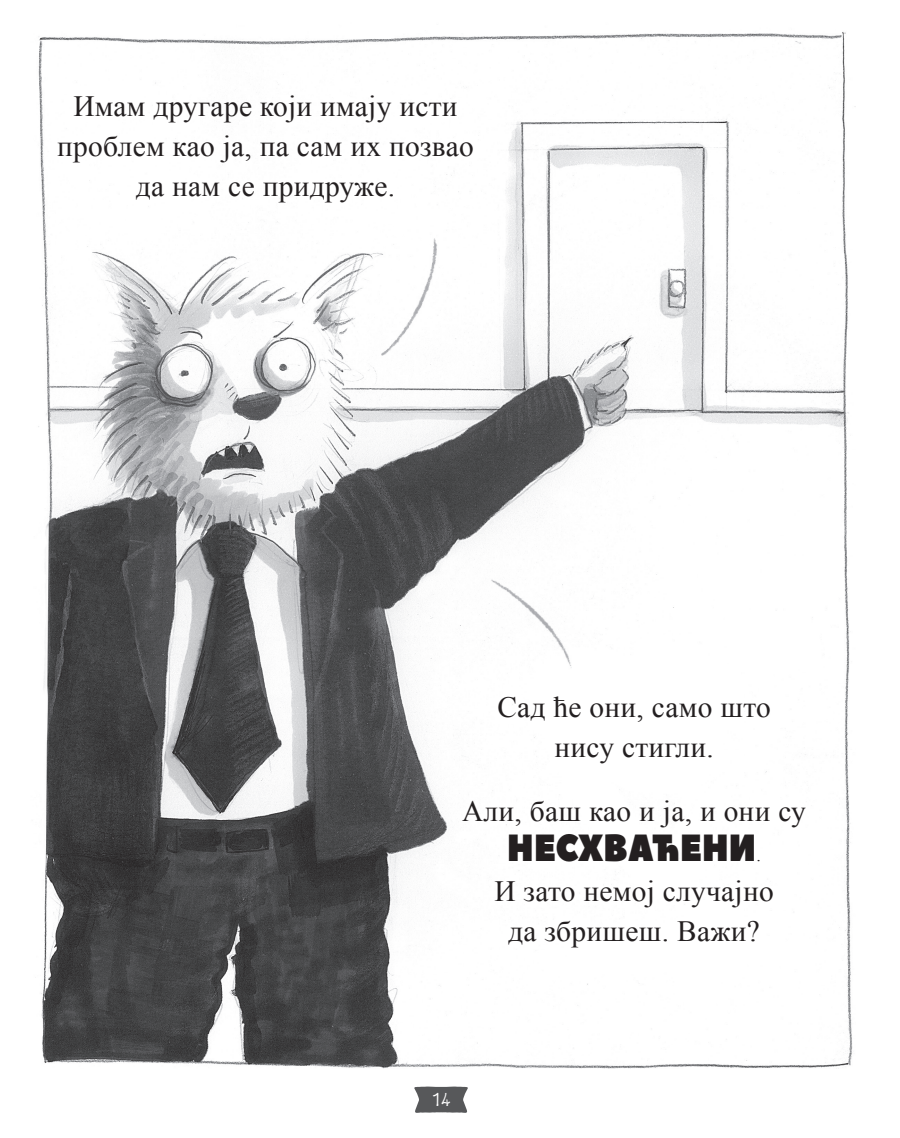
<style>
.page{position:relative;width:900px;height:1138px;background:#fff}
.page>*{position:absolute;margin:0;border:0;box-sizing:border-box;transform-origin:0 0}
.t1{font:37.8px "Peace Sans";letter-spacing:.01em;color:#231f20;scale:.88 1}
.t2{font:29.47px/39.8px "Times New Roman";letter-spacing:.01em;color:#231f20;text-align:center}
.t3{font:18.45px "Typewriter Revo";color:#fff}
.s1{font-family:"Times New Roman";font-size:17.78px}
</style>
<div class="page">
<img style="left:38px;top:32px;width:817px;height:1036px">
<img style="left:366px;top:225px;width:97px;height:146px">
<img style="left:463px;top:558px;width:135px;height:130px">
<svg style="left:414px;top:1086px;width:53px;height:26px"></svg>
<p class="t2" style="left:57px;top:86px;width:418px">Имам другаре који имају исти проблем као ја, па сам их позвао да нам се придруже.</p>
<p class="t2" style="left:497px;top:687px;width:275px">Сад ће они, само што нису стигли.</p>
<p class="t2" style="left:462px;top:790px;width:345px">Али, баш као и ја, и они су</p>
<p class="t1" style="left:507px;top:822px;width:290px">НЕСХВАЋЕНИ<span class="s1">.</span></p>
<p class="t2" style="left:494px;top:870px;width:281px">И зато немој случајно да збришеш. Важи?</p>
<p class="t3" style="left:429px;top:1088px;width:24px">14</p>
</div>
